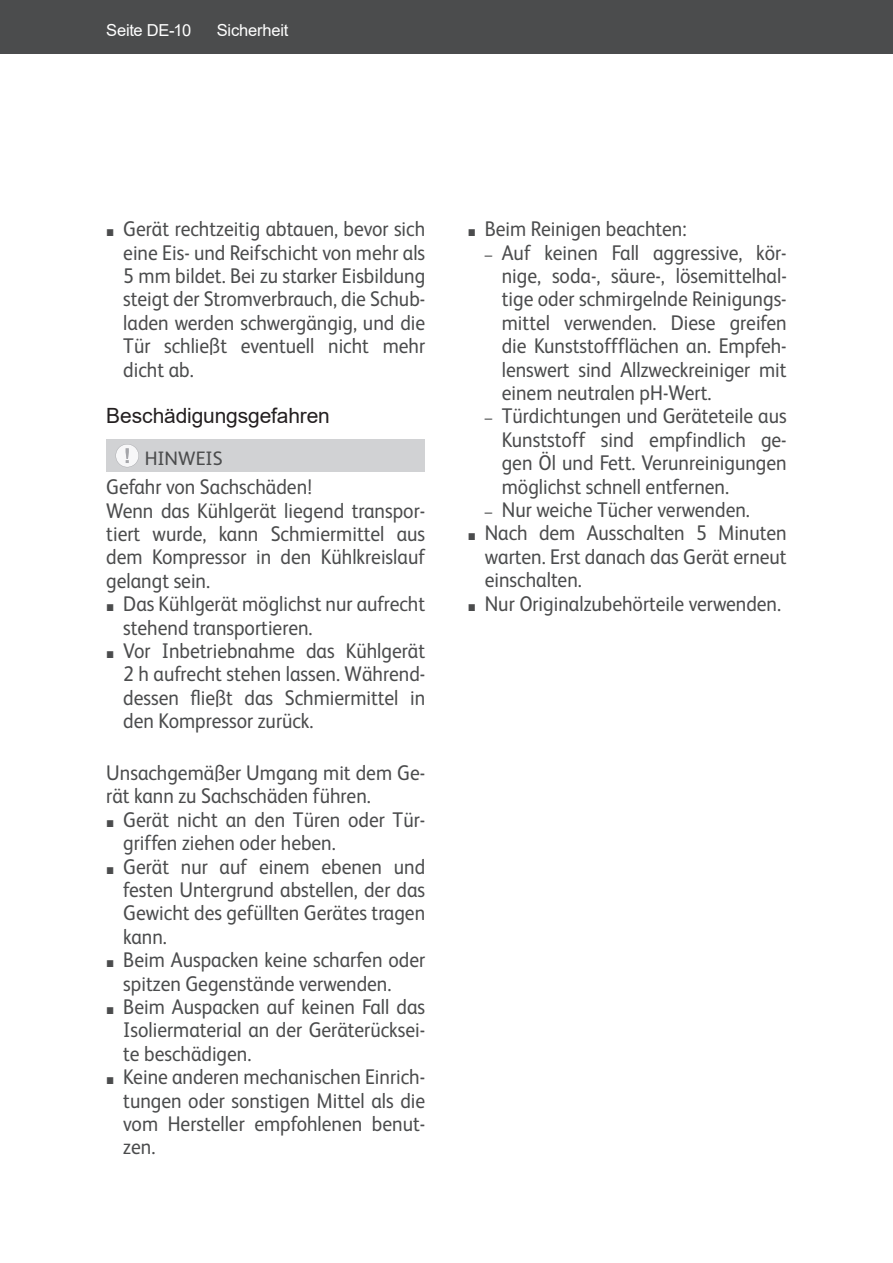
<style>
.page{position:relative;width:893px;height:1263px;background:#fff}
.page>*{position:absolute;margin:0;border:0;box-sizing:border-box;transform-origin:0 0}
.t1{font:21.3px/23.4px "FS Albert";color:#4b4c4d;text-align:justify;scale:.92 1}
.t2{font:21px "Arial";letter-spacing:-.005em;color:#231f20}
.t3{font:19.5px "FS Albert";letter-spacing:-.005em;color:#4b4c4d}
.t4{font:16.5px "Arial";letter-spacing:-.015em;color:#fff}
.s1{font-family:"Arial";font-size:14.7px}
</style>
<div class="page">
<div style="left:0;top:0;width:893px;height:54px;background:#4b4c4d"></div>
<div style="left:106px;top:439px;width:319px;height:33px;background:#d1d2d4"></div>
<svg style="left:116px;top:444px;width:23px;height:23px"></svg>
<p class="t4" style="left:106px;top:22px;width:86px">Seite DE-10</p>
<p class="t4" style="left:217px;top:22px;width:73px">Sicherheit</p>
<p class="t1" style="left:123px;top:219px;width:330px;text-indent:-17px"><span class="s1">■</span> Gerät rechtzeitig abtauen, bevor sich eine Eis- und Reifschicht von mehr als 5 mm bildet. Bei zu starker Eisbildung steigt der Stromverbrauch, die Schub&shy;laden werden schwergängig, und die Tür schließt eventuell nicht mehr dicht ab.</p>
<p class="t2" style="left:106px;top:404px;width:225px">Beschädigungsgefahren</p>
<p class="t3" style="left:145px;top:451px;width:79px">HINWEIS</p>
<p class="t1" style="left:106px;top:477px;width:348px;text-align:left">Gefahr von Sachschäden!<br>Wenn das Kühlgerät liegend transpor&shy;tiert wurde, kann Schmiermittel aus dem Kompressor in den Kühlkreislauf gelangt sein.</p>
<p class="t1" style="left:123px;top:594px;width:330px;text-indent:-17px"><span class="s1">■</span> Das Kühlgerät möglichst nur aufrecht stehend transportieren.</p>
<p class="t1" style="left:123px;top:641px;width:330px;text-indent:-17px"><span class="s1">■</span> Vor Inbetriebnahme das Kühlgerät 2 h aufrecht stehen lassen. Während&shy;dessen fließt das Schmiermittel in den Kompressor zurück.</p>
<p class="t1" style="left:106px;top:763px;width:348px">Unsachgemäßer Umgang mit dem Ge&shy;rät kann zu Sachschäden führen.</p>
<p class="t1" style="left:123px;top:810px;width:330px;text-indent:-17px"><span class="s1">■</span> Gerät nicht an den Türen oder Tür&shy;griffen ziehen oder heben.</p>
<p class="t1" style="left:123px;top:856px;width:330px;text-indent:-17px"><span class="s1">■</span> Gerät nur auf einem ebenen und festen Untergrund abstellen, der das Gewicht des gefüllten Gerätes tragen kann.</p>
<p class="t1" style="left:123px;top:950px;width:330px;text-indent:-17px"><span class="s1">■</span> Beim Auspacken keine scharfen oder spitzen Gegenstände verwenden.</p>
<p class="t1" style="left:123px;top:997px;width:330px;text-indent:-17px"><span class="s1">■</span> Beim Auspacken auf keinen Fall das Isoliermaterial an der Geräterücksei&shy;te beschädigen.</p>
<p class="t1" style="left:123px;top:1067px;width:330px;text-indent:-17px"><span class="s1">■</span> Keine anderen mechanischen Einrich&shy;tungen oder sonstigen Mittel als die vom Hersteller empfohlenen benut&shy;zen.</p>
<p class="t1" style="left:468px;top:219px;width:239px"><span class="s1">■</span> Beim Reinigen beachten:</p>
<p class="t1" style="left:502px;top:242px;width:311px;text-indent:-17px"><span class="s1">–</span> Auf keinen Fall aggressive, kör&shy;nige, soda-, säure-, lösemittelhal&shy;tige oder schmirgelnde Reinigungs&shy;mittel verwenden. Diese greifen die Kunststoffflächen an. Empfeh&shy;lenswert sind Allzweckreiniger mit einem neutralen pH-Wert.</p>
<p class="t1" style="left:502px;top:406px;width:311px;text-indent:-17px"><span class="s1">–</span> Türdichtungen und Geräteteile aus Kunststoff sind empfindlich ge&shy;gen Öl und Fett. Verunreinigungen möglichst schnell entfernen.</p>
<p class="t1" style="left:485px;top:500px;width:290px"><span class="s1">–</span> Nur weiche Tü cher verwenden.</p>
<p class="t1" style="left:485px;top:523px;width:330px;text-indent:-17px"><span class="s1">■</span> Nach dem Ausschalten 5 Minuten warten. Erst danach das Gerät erneut einschalten.</p>
<p class="t1" style="left:468px;top:593px;width:342px"><span class="s1">■</span> Nur Originalzubehörteile verwenden.</p>
</div>
